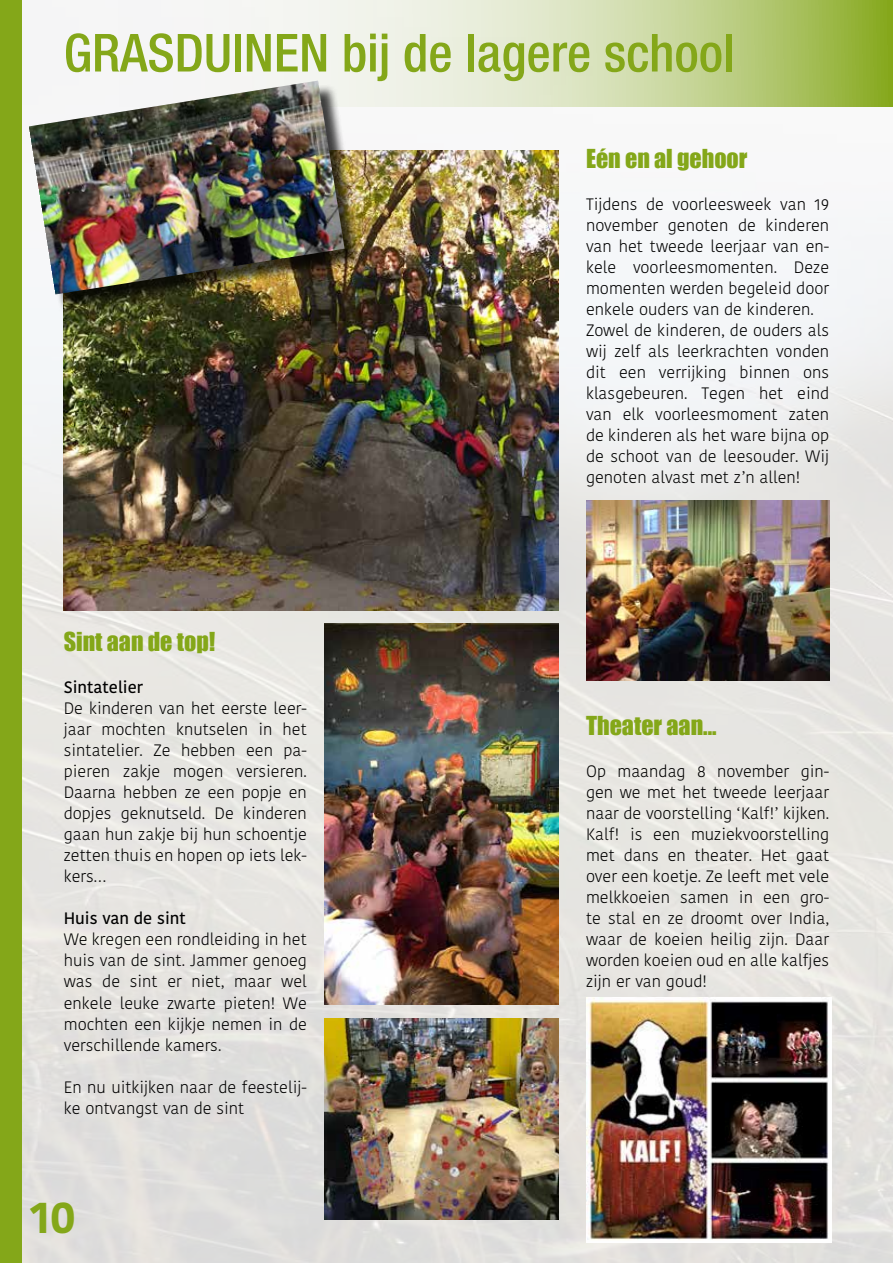
<style>
.page{position:relative;width:893px;height:1263px;background:#fff}
.page>*{position:absolute;margin:0;border:0;box-sizing:border-box;transform-origin:0 0}
.t1{font:500 condensed 52.5px "Helvetica Neue LT Std";color:#84a719}
.t2{font:700 45px "Kohinoor Devanagari";color:#84a719}
.t3{font:24px "Impact";color:#84a719}
.t4{font:300 16.5px/21px "Kohinoor Devanagari";color:#000;text-align:justify}
.t5{font:500 16.5px "Kohinoor Devanagari";color:#000}
</style>
<div class="page">
<img style="left:21px;top:106px;width:872px;height:1157px">
<svg style="left:21px;top:0;width:872px;height:106px"></svg>
<div style="left:0;top:0;width:21px;height:1263px;background:#84a719"></div>
<img style="left:64px;top:150px;width:494px;height:461px">
<div style="left:31px;top:83px;width:332px;height:229px;background:#000;opacity:.75"></div>
<img style="left:29px;top:81px;width:316px;height:213px">
<img style="left:325px;top:1018px;width:233px;height:202px">
<img style="left:325px;top:623px;width:233px;height:382px">
<img style="left:586px;top:500px;width:243px;height:180px">
<img style="left:586px;top:997px;width:245px;height:245px">
<h1 class="t1" style="left:64px;top:22px;width:672px">GRASDUINEN bij de lagere school</h1>
<h3 class="t3" style="left:64px;top:623px;width:153px">Sint aan de top!</h3>
<p class="t5" style="left:64px;top:678px;width:81px">Sintatelier</p>
<p class="t4" style="left:64px;top:698px;width:245px">De kinderen van het eerste leer&shy;jaar mochten knutselen in het sintatelier. Ze hebben een pa&shy;pieren zakje mogen versieren.<br>Daarna hebben ze een popje en dopjes geknutseld. De kinderen gaan hun zakje bij hun schoentje zetten thuis en hopen op iets lek&shy;kers…</p>
<p class="t5" style="left:64px;top:909px;width:124px">Huis van de sint</p>
<p class="t4" style="left:64px;top:929px;width:245px">We kregen een rondleiding in het huis van de sint. Jammer genoeg was de sint er niet, maar wel enkele leuke zwarte pieten! We mochten een kijkje nemen in de verschillende kamers.</p>
<p class="t4" style="left:64px;top:1076px;width:245px">En nu uitkijken naar de feestelij&shy;ke ontvangst van de sint</p>
<h2 class="t2" style="left:30px;top:1177px;width:48px">10</h2>
<h3 class="t3" style="left:586px;top:140px;width:163px">Eén en al gehoor</h3>
<p class="t4" style="left:586px;top:194px;width:245px;text-align:left">Tijdens de voorleesweek van 19 november genoten de kinderen van het tweede leerjaar van en&shy;kele voorleesmomenten. Deze momenten werden begeleid door enkele ouders van de kinderen.<br>Zowel de kinderen, de ouders als wij zelf als leerkrachten vonden dit een verrijking binnen ons klasgebeuren. Tegen het eind van elk voorleesmoment zaten de kinderen als het ware bijna op de schoot van de leesouder. Wij genoten alvast met z’n allen!</p>
<h3 class="t3" style="left:586px;top:707px;width:132px">Theater aan...</h3>
<p class="t4" style="left:586px;top:761px;width:245px">Op maandag 8 november gin&shy;gen we met het tweede leerjaar naar de voorstelling ‘Kalf!’ kijken.<br>Kalf! is een muziekvoorstelling met dans en theater. Het gaat over een koetje. Ze leeft met vele melkkoeien samen in een gro&shy;te stal en ze droomt over India, waar de koeien heilig zijn. Daar worden koeien oud en alle kalfjes zijn er van goud!</p>
</div>
